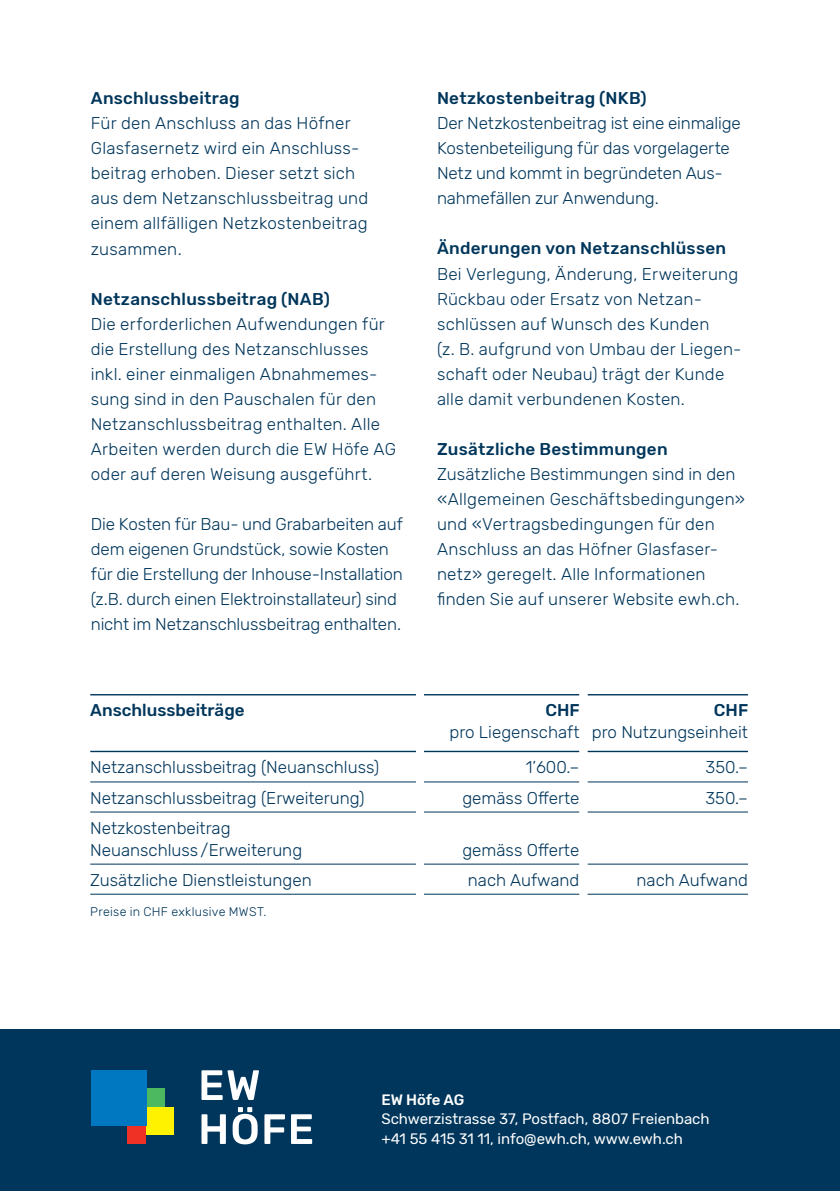
<style>
.page{position:relative;width:840px;height:1191px;background:#fff}
.page>*{position:absolute;margin:0;border:0;box-sizing:border-box;transform-origin:0 0}
.t1{font:300 17px/25px "Rubik";letter-spacing:.01em;color:#00365b}
.t2{font:300 17px/25px "Rubik";letter-spacing:-.01em;color:#00365b}
.t3{font:500 17px "Rubik";letter-spacing:.015em;color:#00365b}
.t4{font:15px/19.4px "Rubik";letter-spacing:-.005em;color:#fff}
.t5{font:500 15px "Rubik";letter-spacing:-.01em;color:#fff}
.t6{font:300 12.4px "Rubik";letter-spacing:.025em;color:#00365b}
</style>
<div class="page">
<div style="left:0;top:1029px;width:839px;height:162px;background:#00365b"></div>
<div style="left:146px;top:1107px;width:28px;height:27px;background:#fff200"></div>
<div style="left:128px;top:1125px;width:18px;height:19px;background:#ee3124"></div>
<div style="left:146px;top:1088px;width:18px;height:19px;background:#4cb860"></div>
<div style="left:91px;top:1070px;width:55px;height:55px;background:#0077c1"></div>
<svg style="left:201px;top:1070px;width:58px;height:30px"></svg>
<svg style="left:201px;top:1114px;width:25px;height:30px"></svg>
<svg style="left:232px;top:1107px;width:25px;height:37px"></svg>
<svg style="left:264px;top:1114px;width:21px;height:30px"></svg>
<svg style="left:291px;top:1114px;width:21px;height:30px"></svg>
<hr style="left:90px;top:781px;width:326px;height:1px;background:#00365b">
<hr style="left:424px;top:781px;width:155px;height:1px;background:#00365b">
<hr style="left:587px;top:781px;width:160px;height:1px;background:#00365b">
<hr style="left:90px;top:811px;width:326px;height:1px;background:#00365b">
<hr style="left:424px;top:811px;width:155px;height:1px;background:#00365b">
<hr style="left:587px;top:811px;width:160px;height:1px;background:#00365b">
<hr style="left:90px;top:863px;width:326px;height:1px;background:#00365b">
<hr style="left:424px;top:863px;width:155px;height:1px;background:#00365b">
<hr style="left:587px;top:863px;width:160px;height:1px;background:#00365b">
<hr style="left:90px;top:894px;width:326px;height:1px;background:#00365b">
<hr style="left:424px;top:894px;width:155px;height:1px;background:#00365b">
<hr style="left:587px;top:894px;width:160px;height:1px;background:#00365b">
<hr style="left:90px;top:694px;width:326px;height:1px;background:#00365b">
<hr style="left:424px;top:694px;width:155px;height:1px;background:#00365b">
<hr style="left:587px;top:694px;width:160px;height:1px;background:#00365b">
<hr style="left:90px;top:750px;width:326px;height:2px;background:#00365b">
<hr style="left:424px;top:750px;width:155px;height:2px;background:#00365b">
<hr style="left:587px;top:750px;width:160px;height:2px;background:#00365b">
<p class="t3" style="left:91px;top:89px;width:150px">Anschlussbeitrag</p>
<p class="t1" style="left:91px;top:111px;width:279px">Für den Anschluss an das Höfner<br>Glasfasernetz wird ein Anschluss&shy;beitrag erhoben. Dieser setzt sich aus dem Netzanschlussbeitrag und einem allfälligen Netzkostenbeitrag zusammen.</p>
<p class="t3" style="left:91px;top:289px;width:240px">Netzanschlussbeitrag (NAB)</p>
<p class="t1" style="left:91px;top:311px;width:307px">Die erforderlichen Aufwendungen für die Erstellung des Netzanschlusses inkl. einer einmaligen Abnahmemes&shy;sung sind in den Pauschalen für den Netzanschlussbeitrag enthalten. Alle Arbeiten werden durch die EW Höfe AG oder auf deren Weisung ausgeführt.</p>
<p class="t2" style="left:91px;top:512px;width:313px">Die Kosten für Bau- und Grabarbeiten auf dem eigenen Grundstück, sowie Kosten für die Erstellung der Inhouse-Installation (z.B. durch einen Elektroinstallateur) sind nicht im Netzanschlussbeitrag enthalten.</p>
<p class="t3" style="left:437px;top:89px;width:211px">Netzkostenbeitrag (NKB)</p>
<p class="t2" style="left:437px;top:111px;width:305px">Der Netzkostenbeitrag ist eine einmalige Kostenbeteiligung für das vorgelagerte Netz und kommt in begründeten Aus&shy;nahmefällen zur Anwendung.</p>
<p class="t3" style="left:437px;top:239px;width:290px">Änderungen von Netzanschlüssen</p>
<p class="t1" style="left:437px;top:261px;width:306px">Bei Verlegung, Änderung, Erweiterung Rückbau oder Ersatz von Netzan&shy;schlüssen auf Wunsch des Kunden<br>(z. B. aufgrund von Umbau der Liegen&shy;schaft oder Neubau) trägt der Kunde alle damit verbundenen Kosten.</p>
<p class="t3" style="left:437px;top:439px;width:232px">Zusätzliche Bestimmungen</p>
<p class="t1" style="left:437px;top:461px;width:309px">Zusätzliche Bestimmungen sind in den «Allgemeinen Geschäftsbedingungen» und «Vertragsbedingungen für den Anschluss an das Höfner Glasfaser&shy;netz» geregelt. Alle Informationen finden Sie auf unserer Website ewh.ch.</p>
<p class="t3" style="left:90px;top:700px;width:156px">Anschlussbeiträge</p>
<p class="t3" style="left:545px;top:700px;width:36px">CHF</p>
<p class="t1" style="left:449px;top:720px;width:131px">pro Liegenschaft</p>
<p class="t3" style="left:713px;top:700px;width:36px">CHF</p>
<p class="t1" style="left:591px;top:720px;width:158px">pro Nutzungseinheit</p>
<p class="t1" style="left:90px;top:755px;width:290px">Netzanschlussbeitrag (Neuanschluss)</p>
<p class="t1" style="left:525px;top:755px;width:55px">1’600.–</p>
<p class="t1" style="left:705px;top:755px;width:44px">350.–</p>
<p class="t1" style="left:90px;top:785px;width:275px">Netzanschlussbeitrag (Erweiterung)</p>
<p class="t1" style="left:462px;top:785px;width:118px">gemäss Offerte</p>
<p class="t1" style="left:705px;top:785px;width:44px">350.–</p>
<p class="t1" style="left:90px;top:817px;width:213px;line-height:22px">Netzkostenbeitrag<br>Neuanschluss / Erweiterung</p>
<p class="t1" style="left:462px;top:837px;width:118px">gemäss Offerte</p>
<p class="t1" style="left:90px;top:867px;width:223px">Zusätzliche Dienstleistungen</p>
<p class="t1" style="left:467px;top:867px;width:113px">nach Aufwand</p>
<p class="t1" style="left:636px;top:867px;width:113px">nach Aufwand</p>
<p class="t6" style="left:90px;top:905px;width:177px">Preise in CHF exklusive MWST.</p>
<p class="t5" style="left:381px;top:1091px;width:84px">EW Höfe AG</p>
<p class="t4" style="left:381px;top:1109px;width:329px">Schwerzistrasse 37, Postfach, 8807 Freienbach +41 55 415 31 11, info@ewh.ch, www.ewh.ch</p>
</div>
